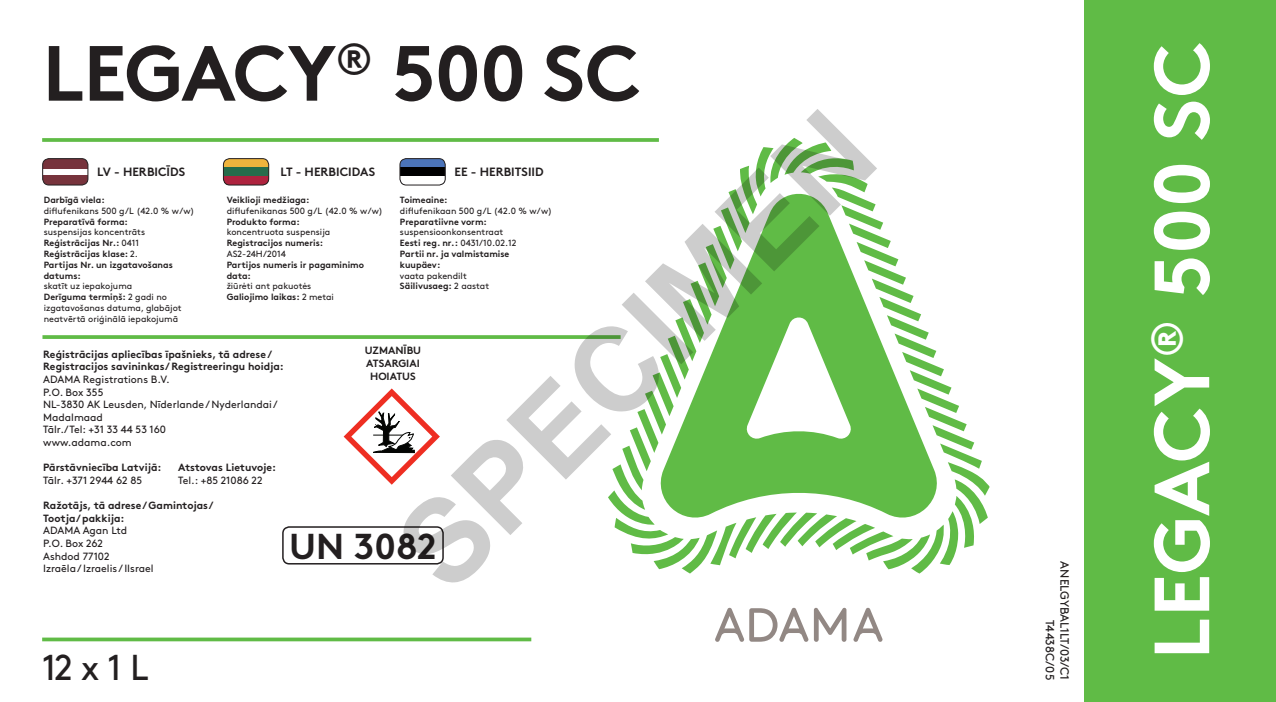
<style>
.page{position:relative;width:1276px;height:702px;background:#fff}
.page>*{position:absolute;margin:0;border:0;box-sizing:border-box;transform-origin:0 0}
.t1{font:700 117.75px "Arial";color:rgb(0 0 0/.2)}
.t2{font:700 78px "Brown Pro";color:#fff}
.t3{font:700 78px "Brown Pro";letter-spacing:-.02em;color:#231f20}
.t4{font:700 36px "Brown Pro";color:#231f20}
.t5{font:36px "Brown Pro";color:#231f20}
.t6{font:700 12px "Brown Pro";color:#231f20}
.t7{font:12px "Brown Pro";color:#231f20}
.t8{font:10.5px/12.6px "Brown Pro";color:#231f20}
.t9{font:700 10.5px "Brown Pro";color:#231f20}
.t10{font:700 9px/10.8px "Brown Pro";color:#231f20}
.t11{font:9px/10.8px "Brown Pro";color:#231f20}
.s1{font-weight:400}
.s2{font-weight:700}
</style>
<div class="page">
<div style="left:1084px;top:0;width:192px;height:702px;background:#60bb46"></div>
<svg style="left:715px;top:608px;width:93px;height:34px"></svg>
<svg style="left:853px;top:608px;width:29px;height:34px"></svg>
<svg style="left:814px;top:608px;width:32px;height:34px"></svg>
<svg style="left:608px;top:138px;width:381px;height:436px"></svg>
<svg style="left:657px;top:187px;width:283px;height:334px;fill:#60bb46"></svg>
<svg style="left:42px;top:138px;width:617px;height:4px;background:#69bf51"></svg>
<svg style="left:42px;top:637px;width:489px;height:4px;background:#77c460"></svg>
<svg style="left:223px;top:160px;width:46px;height:7px"></svg>
<div style="left:223px;top:167px;width:46px;height:18px;background:#266c4b"></div>
<div style="left:223px;top:176px;width:46px;height:9px;background:#ae233e"></div>
<div style="left:223px;top:158px;width:46px;height:27px;border:1px solid #231f20;border-radius:6px"></div>
<svg style="left:400px;top:159px;width:45px;height:8px"></svg>
<div style="left:400px;top:167px;width:45px;height:18px;background:#000001"></div>
<div style="left:400px;top:176px;width:45px;height:9px;background:#fff"></div>
<div style="left:400px;top:158px;width:45px;height:27px;border:1px solid #231f20;border-radius:6px"></div>
<svg style="left:43px;top:159px;width:45px;height:26px"></svg>
<div style="left:43px;top:169px;width:45px;height:5px;background:#fff"></div>
<div style="left:42px;top:158px;width:46px;height:27px;border:1px solid #231f20;border-radius:6px"></div>
<svg style="left:42px;top:335px;width:578px;height:4px;background:#69bf51"></svg>
<svg style="left:344px;top:388px;width:96px;height:97px"></svg>
<div style="left:282px;top:526px;width:162px;height:38px;border:2px solid #231f20;border-radius:6px"></div>
<p class="t3" style="left:43px;top:10px;width:600px">LEGACY<sup>®</sup> 500 SC</p>
<h1 class="t1" style="left:361px;top:509px;width:617px;rotate:-45deg">SPECIMEN</h1>
<p class="t6" style="left:97px;top:162px;width:89px">LV - HERBICĪDS</p>
<p class="t6" style="left:280px;top:162px;width:96px">LT - HERBICIDAS</p>
<p class="t6" style="left:454px;top:162px;width:91px">EE - HERBITSIID</p>
<p class="t10" style="left:44px;top:193px;width:62px">Darbīgā viela:</p>
<p class="t11" style="left:44px;top:205px;width:152px">diflufenikans 500 g/L (42.0 % w/w)</p>
<p class="t10" style="left:44px;top:215px;width:86px">Preparatīvā forma:</p>
<p class="t11" style="left:44px;top:226px;width:103px">suspensijas koncentrāts</p>
<p class="t10" style="left:44px;top:237px;width:97px">Reģistrācijas Nr.: <span class="s1">0411</span></p>
<p class="t10" style="left:44px;top:247px;width:96px">Reģistrācijas klase: <span class="s1">2.</span></p>
<p class="t10" style="left:44px;top:258px;width:131px">Partijas Nr. un izgatavošanas datums:</p>
<p class="t11" style="left:44px;top:280px;width:90px">skatīt uz iepakojuma</p>
<p class="t11" style="left:44px;top:291px;width:139px"><span class="s2">Derīguma termiņš:</span> 2 gadi no izgatavošanas datuma, glabājot neatvērtā oriģinālā iepakojumā</p>
<p class="t10" style="left:227px;top:193px;width:84px">Veiklioji medžiaga:</p>
<p class="t11" style="left:227px;top:205px;width:158px">diflufenikanas 500 g/L (42.0 % w/w)</p>
<p class="t10" style="left:227px;top:215px;width:75px">Produkto forma:</p>
<p class="t11" style="left:227px;top:226px;width:105px">koncentruota suspensija</p>
<p class="t10" style="left:227px;top:237px;width:98px">Registracijos numeris:</p>
<p class="t11" style="left:227px;top:248px;width:61px">AS2-24H/2014</p>
<p class="t10" style="left:227px;top:258px;width:139px">Partijos numeris ir pagaminimo data:</p>
<p class="t11" style="left:227px;top:280px;width:86px">žiūrėti ant pakuotės</p>
<p class="t10" style="left:227px;top:291px;width:109px">Galiojimo laikas: <span class="s1">2 metai</span></p>
<p class="t10" style="left:400px;top:193px;width:49px">Toimeaine:</p>
<p class="t11" style="left:400px;top:205px;width:154px">diflufenikaan 500 g/L (42.0 % w/w)</p>
<p class="t10" style="left:400px;top:215px;width:88px">Preparatiivne vorm:</p>
<p class="t11" style="left:400px;top:226px;width:105px">suspensioonkonsentraat</p>
<p class="t10" style="left:400px;top:237px;width:118px">Eesti reg. nr.: <span class="s1">0431/10.02.12</span></p>
<p class="t10" style="left:400px;top:247px;width:111px">Partii nr. ja valmistamise</p>
<p class="t10" style="left:400px;top:258px;width:42px">kuupäev:</p>
<p class="t11" style="left:400px;top:269px;width:68px">vaata pakendilt</p>
<p class="t10" style="left:400px;top:280px;width:91px">Säilivusaeg: <span class="s1">2 aastat</span></p>
<p class="t9" style="left:365px;top:342px;width:58px">UZMANĪBU</p>
<p class="t9" style="left:366px;top:355px;width:55px">ATSARGIAI</p>
<p class="t9" style="left:370px;top:367px;width:47px">HOIATUS</p>
<p class="t9" style="left:43px;top:346px;width:230px">Reģistrācijas apliecības īpašnieks, tā adrese /</p>
<p class="t9" style="left:43px;top:358px;width:242px">Registracijos savininkas/ Registreeringu hoidja:</p>
<p class="t8" style="left:43px;top:372px;width:128px">ADAMA Registrations B.V.</p>
<p class="t8" style="left:43px;top:385px;width:62px">P.O. Box 355</p>
<p class="t8" style="left:43px;top:397px;width:236px">NL-3830 AK Leusden, Nīderlande / Nyderlandai /<br>Madalmaad</p>
<p class="t8" style="left:43px;top:423px;width:124px">Tālr./Tel: +31 33 44 53 160</p>
<p class="t8" style="left:43px;top:435px;width:90px">www.adama.com</p>
<p class="t9" style="left:43px;top:459px;width:120px">Pārstāvniecība Latvijā:</p>
<p class="t9" style="left:178px;top:459px;width:100px">Atstovas Lietuvoje:</p>
<p class="t8" style="left:43px;top:473px;width:100px">Tālr. +371 2944 62 85</p>
<p class="t8" style="left:178px;top:473px;width:86px">Tel.: +85 21086 22</p>
<p class="t9" style="left:43px;top:497px;width:172px">Ražotājs, tā adrese / Gamintojas/</p>
<p class="t9" style="left:43px;top:509px;width:83px">Tootja/ pakkija:</p>
<p class="t8" style="left:43px;top:523px;width:86px">ADAMA Agan Ltd</p>
<p class="t8" style="left:43px;top:536px;width:61px">P.O. Box 262</p>
<p class="t8" style="left:43px;top:549px;width:68px">Ashdod 77102</p>
<p class="t8" style="left:43px;top:561px;width:112px">Izraēla / Izraelis / IIsrael</p>
<p class="t4" style="left:289px;top:517px;width:149px">UN 3082</p>
<p class="t5" style="left:42px;top:640px;width:108px">12 x 1 L</p>
<p class="t7" style="left:1073px;top:561px;width:120px;rotate:90deg">ANELGYBAL1LT/03/C1</p>
<p class="t7" style="left:1059px;top:620px;width:62px;rotate:90deg">T4438C/05</p>
<p class="t2" style="left:1118px;top:659px;width:619px;rotate:-90deg">LEGACY<sup>®</sup> 500 SC</p>
</div>
